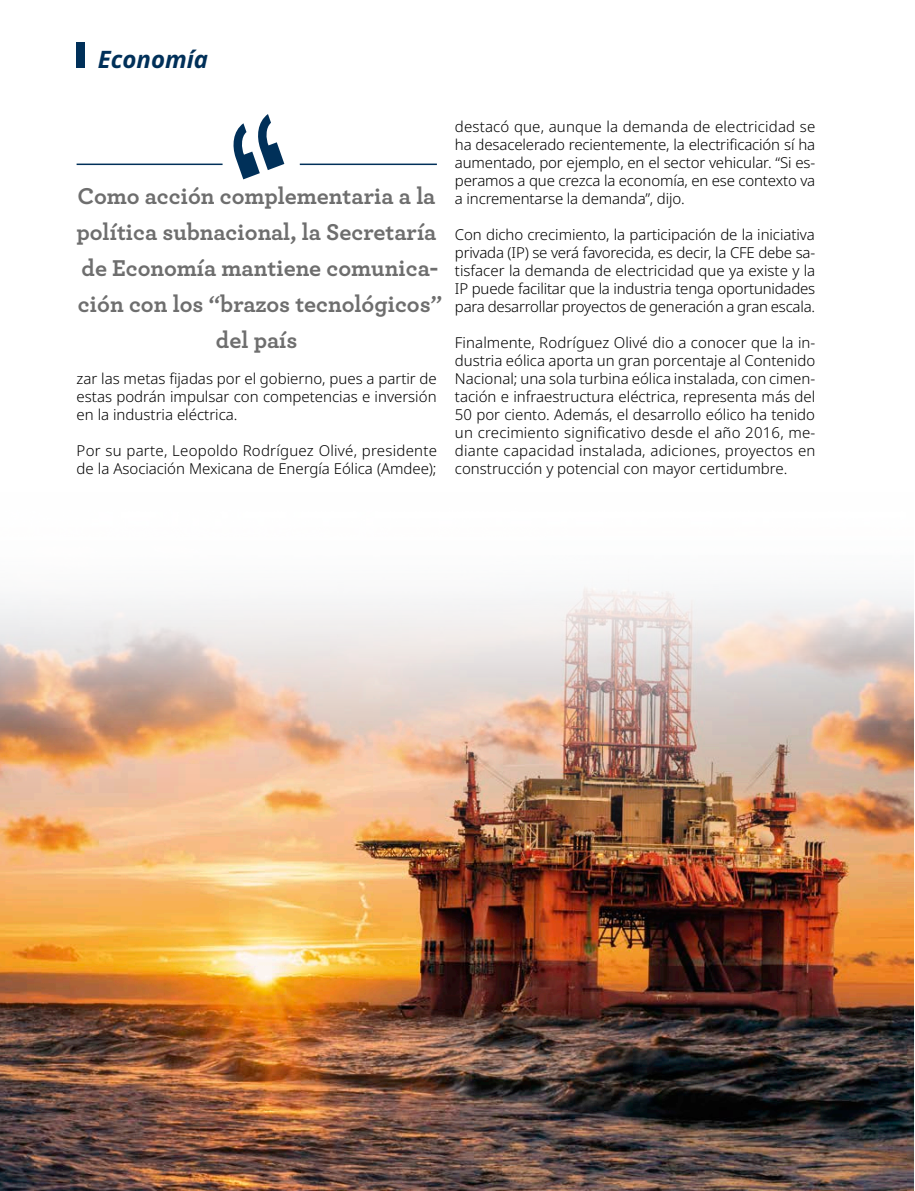
<style>
.page{position:relative;width:915px;height:1191px;background:#fff}
.page>*{position:absolute;margin:0;border:0;box-sizing:border-box;transform-origin:0 0}
.t1{font:700 24px/36px "Archer Pro";color:#6e6e6e;text-align:center}
.t2{font:italic 700 24px "Noto Sans";color:#003059}
.t3{font:300 15px/18px "Noto Sans";letter-spacing:-.005em;color:#000;text-align:justify}
</style>
<div class="page">
<div style="left:77px;top:42px;width:8px;height:26px;background:#003059"></div>
<img style="left:0;top:587px;width:913px;height:604px">
<hr style="left:77px;top:164px;width:145px;height:1px;background:#003059">
<svg style="left:233px;top:114px;width:51px;height:65px"></svg>
<hr style="left:300px;top:164px;width:137px;height:1px;background:#003059">
<h1 class="t2" style="left:98px;top:42px;width:112px">Economía</h1>
<h1 class="t1" style="left:76px;top:176px;width:367px">Como acción complementaria a la política subnacional, la Secretaría de Economía mantiene comunica&shy;ción con los “brazos tecnológicos” del país</h1>
<p class="t3" style="left:77px;top:370px;width:361px">zar las metas fijadas por el gobierno, pues a partir de estas podrán impulsar con competencias e inversión en la industria eléctrica.</p>
<p class="t3" style="left:77px;top:442px;width:362px">Por su parte, Leopoldo Rodríguez Olivé, presidente de la Asociación Mexicana de Energía Eólica (Amdee);</p>
<p class="t3" style="left:455px;top:118px;width:362px">destacó que, aunque la demanda de electricidad se ha desacelerado recientemente, la electrificación sí ha aumentado, por ejemplo, en el sector vehicular. “Si es&shy;peramos a que crezca la economía, en ese contexto va a incrementarse la demanda”, dijo.</p>
<p class="t3" style="left:455px;top:226px;width:362px">Con dicho crecimiento, la participación de la iniciativa privada (IP) se verá favorecida, es decir, la CFE debe sa&shy;tisfacer la demanda de electricidad que ya existe y la IP puede facilitar que la industria tenga oportunidades para desarrollar proyectos de generación a gran escala.</p>
<p class="t3" style="left:455px;top:334px;width:362px">Finalmente, Rodríguez Olivé dio a conocer que la in&shy;dustria eólica aporta un gran porcentaje al Contenido Nacional; una sola turbina eólica instalada, con cimen&shy;tación e infraestructura eléctrica, representa más del 50 por ciento. Además, el desarrollo eólico ha tenido un crecimiento significativo desde el año 2016, me&shy;diante capacidad instalada, adiciones, proyectos en construcción y potencial con mayor certidumbre.</p>
</div>
